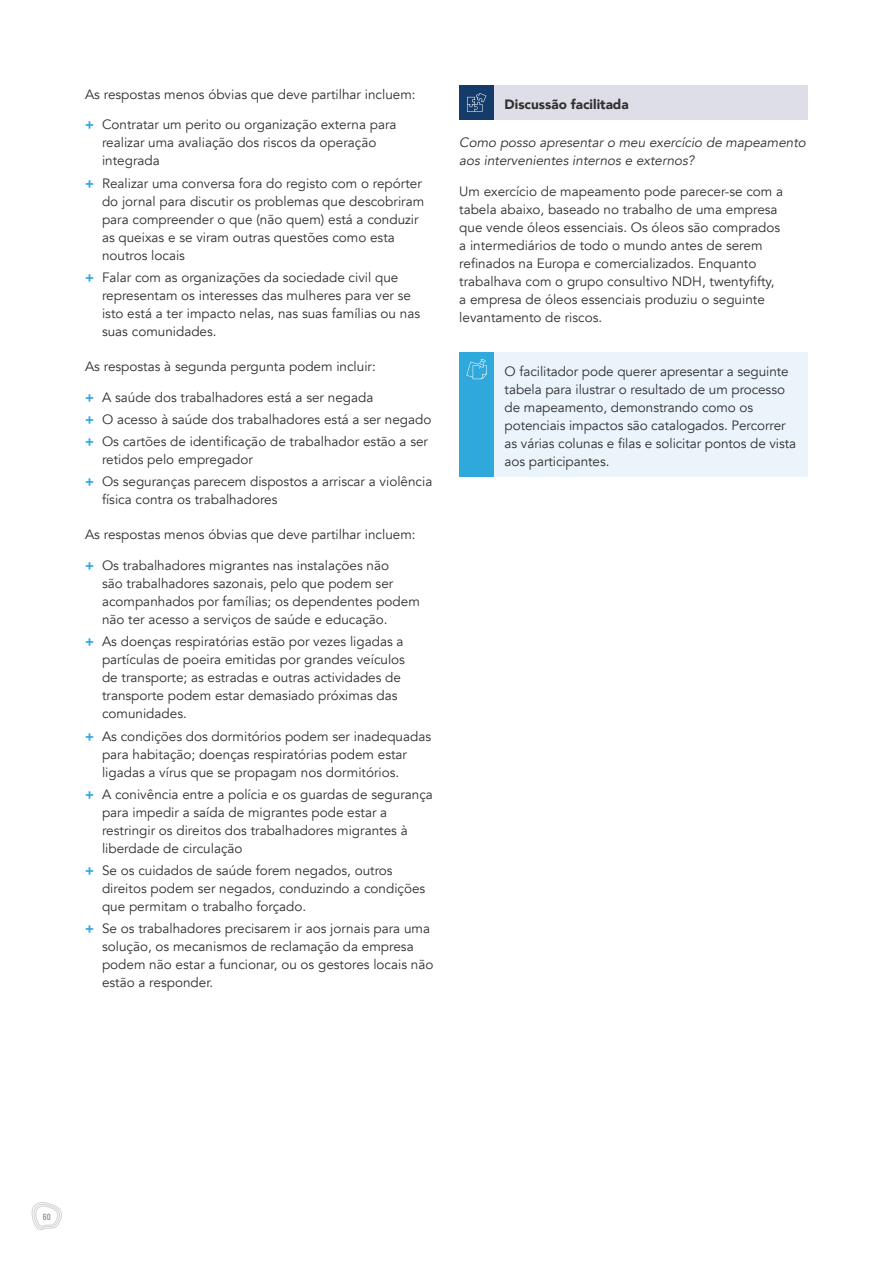
<style>
.page{position:relative;width:893px;height:1263px;background:#fff}
.page>*{position:absolute;margin:0;border:0;box-sizing:border-box;transform-origin:0 0}
.Body_text{font:13.5px/18px "Avenir";color:#312f30}
.Body_text-2{font:italic 13.5px/18px "Avenir";color:#312f30}
.Body_text-3{font:900 13.5px "Avenir";color:#312f30}
.t1{font:700 9px "Marsden Cm Semi";color:#939598}
.s1{font-weight:900;color:#2fa8dc}
</style>
<div class="page">
<div style="left:494px;top:85px;width:314px;height:35px;background:#dddee7"></div>
<div style="left:459px;top:85px;width:35px;height:35px;background:#153b6a"></div>
<svg style="left:467px;top:93px;width:19px;height:19px"></svg>
<div style="left:494px;top:352px;width:314px;height:124px;background:#eaf4fa"></div>
<div style="left:459px;top:352px;width:35px;height:124px;background:#2fa8dc"></div>
<svg style="left:466px;top:359px;width:21px;height:20px"></svg>
<svg style="left:31px;top:1202px;width:31px;height:29px"></svg>
<p class="Body_text" style="left:85px;top:85px;width:332px">As respostas menos óbvias que deve partilhar incluem:</p>
<p class="Body_text" style="left:102px;top:116px;width:296px;text-indent:-17px"><span class="s1">+</span> Contratar um perito ou organização externa para realizar uma avaliação dos riscos da operação integrada</p>
<p class="Body_text" style="left:102px;top:174px;width:324px;text-indent:-17px"><span class="s1">+</span> Realizar uma conversa fora do registo com o repórter do jornal para discutir os problemas que descobriram para compreender o que (não quem) está a conduzir as queixas e se viram outras questões como esta noutros locais</p>
<p class="Body_text" style="left:102px;top:268px;width:320px;text-indent:-17px"><span class="s1">+</span> Falar com as organizações da sociedade civil que representam os interesses das mulheres para ver se isto está a ter impacto nelas, nas suas famílias ou nas suas comunidades.</p>
<p class="Body_text" style="left:85px;top:357px;width:292px">As respostas à segunda pergunta podem incluir:</p>
<p class="Body_text" style="left:85px;top:388px;width:290px"><span class="s1">+</span> A saúde dos trabalhadores está a ser negada</p>
<p class="Body_text" style="left:85px;top:410px;width:348px"><span class="s1">+</span> O acesso à saúde dos trabalhadores está a ser negado</p>
<p class="Body_text" style="left:102px;top:433px;width:327px;text-indent:-17px"><span class="s1">+</span> Os cartões de identificação de trabalhador estão a ser retidos pelo empregador</p>
<p class="Body_text" style="left:102px;top:473px;width:332px;text-indent:-17px"><span class="s1">+</span> Os seguranças parecem dispostos a arriscar a violência física contra os trabalhadores</p>
<p class="Body_text" style="left:85px;top:526px;width:332px">As respostas menos óbvias que deve partilhar incluem:</p>
<p class="Body_text" style="left:102px;top:557px;width:319px;text-indent:-17px"><span class="s1">+</span> Os trabalhadores migrantes nas instalações não<br>são trabalhadores sazonais, pelo que podem ser acompanhados por famílias; os dependentes podem não ter acesso a serviços de saúde e educação.</p>
<p class="Body_text" style="left:102px;top:633px;width:304px;text-indent:-17px"><span class="s1">+</span> As doenças respiratórias estão por vezes ligadas a partículas de poeira emitidas por grandes veículos de transporte; as estradas e outras actividades de transporte podem estar demasiado próximas das comunidades.</p>
<p class="Body_text" style="left:102px;top:727px;width:331px;text-indent:-17px"><span class="s1">+</span> As condições dos dormitórios podem ser inadequadas para habitação; doenças respiratórias podem estar ligadas a vírus que se propagam nos dormitórios.</p>
<p class="Body_text" style="left:102px;top:785px;width:332px;text-indent:-17px"><span class="s1">+</span> A conivência entre a polícia e os guardas de segurança para impedir a saída de migrantes pode estar a restringir os direitos dos trabalhadores migrantes à liberdade de circulação</p>
<p class="Body_text" style="left:102px;top:862px;width:325px;text-indent:-17px"><span class="s1">+</span> Se os cuidados de saúde forem negados, outros direitos podem ser negados, conduzindo a condições que permitam o trabalho forçado.</p>
<p class="Body_text" style="left:102px;top:920px;width:333px;text-indent:-17px"><span class="s1">+</span> Se os trabalhadores precisarem ir aos jornais para uma solução, os mecanismos de reclamação da empresa podem não estar a funcionar, ou os gestores locais não estão a responder.</p>
<p class="Body_text-3" style="left:505px;top:93px;width:126px">Discussão facilitada</p>
<p class="Body_text-2" style="left:459px;top:133px;width:348px">Como posso apresentar o meu exercício de mapeamento aos intervenientes internos e externos?</p>
<p class="Body_text" style="left:459px;top:182px;width:325px">Um exercício de mapeamento pode parecer-se com a tabela abaixo, baseado no trabalho de uma empresa que vende óleos essenciais. Os óleos são comprados a intermediários de todo o mundo antes de serem refinados na Europa e comercializados. Enquanto trabalhava com o grupo consultivo NDH, twentyfifty, a empresa de óleos essenciais produziu o seguinte levantamento de riscos.</p>
<p class="Body_text" style="left:505px;top:362px;width:293px">O facilitador pode querer apresentar a seguinte tabela para ilustrar o resultado de um processo de mapeamento, demonstrando como os potenciais impactos são catalogados. Percorrer as várias colunas e filas e solicitar pontos de vista aos participantes.</p>
<p class="t1" style="left:43px;top:1212px;width:10px">60</p>
</div>
